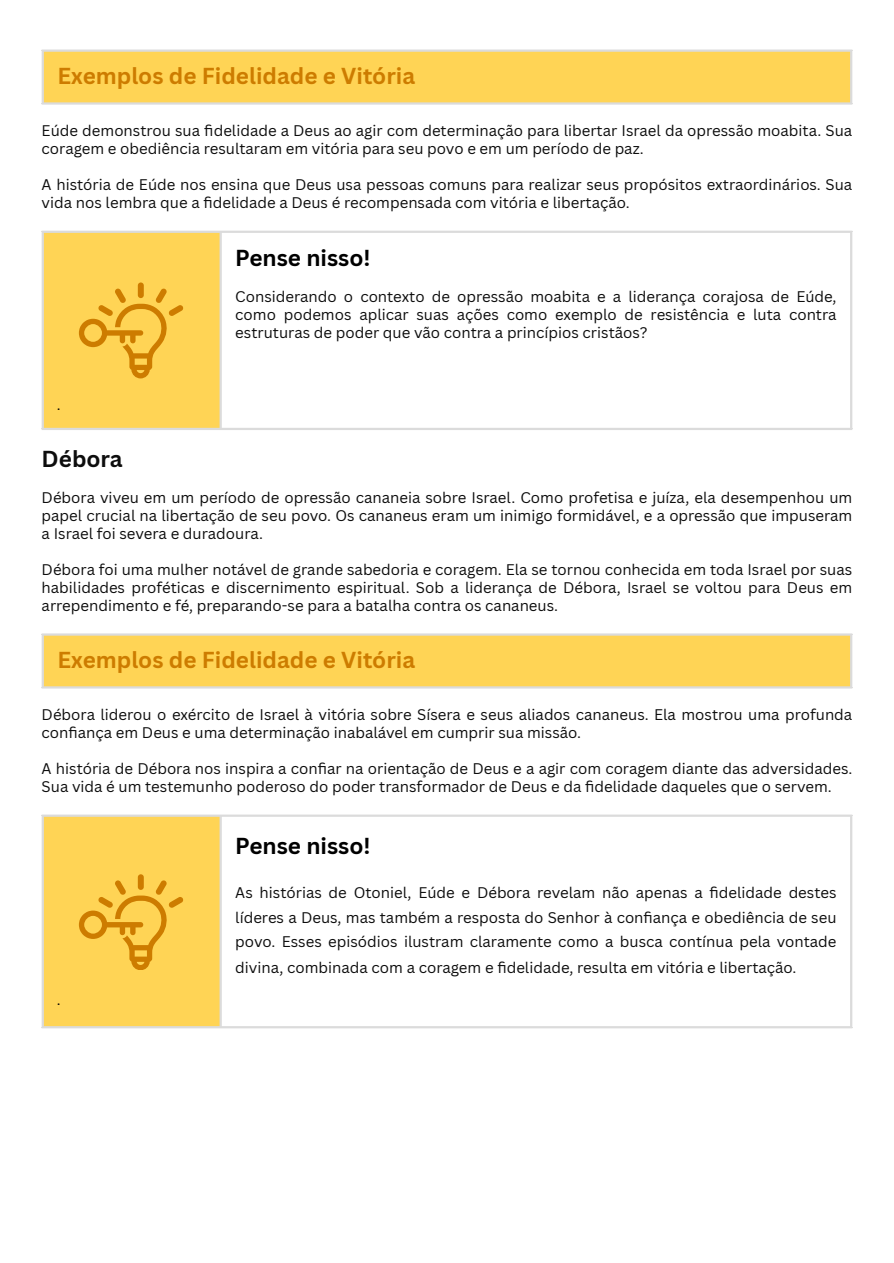
<style>
.page{position:relative;width:894px;height:1263px;background:#fff}
.page>*{position:absolute;margin:0;border:0;box-sizing:border-box;transform-origin:0 0}
.t1{font:700 22.5px "Canva Sans";color:#cd7c00}
.t2{font:700 22.5px "Canva Sans";color:#000}
.t3{font:700 22.5px "Canva Sans";color:#0d0d0d}
.t4{font:15px/18px "Canva Sans";color:#0d0d0d}
.t5{font:italic 14.7px "Canva Sans";color:#000}
</style>
<div class="page">
<div style="left:42px;top:50px;width:809px;height:54px;background:#ffd455"></div>
<hr style="left:42px;top:52px;width:2px;height:50px;background:#dbdbdb">
<hr style="left:849px;top:52px;width:3px;height:50px;background:#dbdbdb">
<hr style="left:42px;top:50px;width:810px;height:2px;background:#dbdbdb">
<hr style="left:42px;top:102px;width:810px;height:3px;background:#dbdbdb">
<div style="left:42px;top:231px;width:179px;height:198px;background:#ffd455"></div>
<svg style="left:79px;top:282px;width:104px;height:96px"></svg>
<hr style="left:42px;top:233px;width:2px;height:195px;background:#dbdbdb">
<hr style="left:219px;top:233px;width:3px;height:195px;background:#dbdbdb">
<hr style="left:849px;top:233px;width:3px;height:195px;background:#dbdbdb">
<hr style="left:42px;top:231px;width:810px;height:2px;background:#dbdbdb">
<hr style="left:42px;top:428px;width:810px;height:2px;background:#dbdbdb">
<div style="left:42px;top:634px;width:809px;height:54px;background:#ffd455"></div>
<hr style="left:42px;top:636px;width:2px;height:50px;background:#dbdbdb">
<hr style="left:849px;top:636px;width:3px;height:50px;background:#dbdbdb">
<hr style="left:42px;top:633px;width:810px;height:3px;background:#dbdbdb">
<hr style="left:42px;top:686px;width:810px;height:3px;background:#dbdbdb">
<div style="left:42px;top:815px;width:179px;height:212px;background:#ffd455"></div>
<svg style="left:79px;top:874px;width:104px;height:96px"></svg>
<hr style="left:42px;top:817px;width:2px;height:209px;background:#dbdbdb">
<hr style="left:219px;top:817px;width:3px;height:209px;background:#dbdbdb">
<hr style="left:849px;top:817px;width:3px;height:209px;background:#dbdbdb">
<hr style="left:42px;top:815px;width:810px;height:2px;background:#dbdbdb">
<hr style="left:42px;top:1026px;width:810px;height:2px;background:#dbdbdb">
<p class="t1" style="left:57px;top:60px;width:359px">Exemplos de Fidelidade e Vitória</p>
<h3 class="t4" style="left:42px;top:121px;width:811px">Eúde demonstrou sua fidelidade a Deus ao agir com determinação para libertar Israel da opressão moabita. Sua coragem e obediência resultaram em vitória para seu povo e em um período de paz.</h3>
<h3 class="t4" style="left:42px;top:175px;width:811px">A história de Eúde nos ensina que Deus usa pessoas comuns para realizar seus propósitos extraordinários. Sua vida nos lembra que a fidelidade a Deus é recompensada com vitória e libertação.</h3>
<p class="t5" style="left:57px;top:394px;width:5px">.</p>
<h1 class="t2" style="left:235px;top:241px;width:137px">Pense nisso!</h1>
<p class="t4" style="left:235px;top:287px;width:602px;text-align:justify">Considerando o contexto de opressão moabita e a liderança corajosa de Eúde, como podemos aplicar suas ações como exemplo de resistência e luta contra estruturas de poder que vão contra a princípios cristãos?</p>
<h1 class="t3" style="left:42px;top:443px;width:82px">Débora</h1>
<h3 class="t4" style="left:42px;top:488px;width:811px;text-align:justify">Débora viveu em um período de opressão cananeia sobre Israel. Como profetisa e juíza, ela desempenhou um papel crucial na libertação de seu povo. Os cananeus eram um inimigo formidável, e a opressão que impuseram a Israel foi severa e duradoura.</h3>
<h3 class="t4" style="left:42px;top:560px;width:811px;text-align:justify">Débora foi uma mulher notável de grande sabedoria e coragem. Ela se tornou conhecida em toda Israel por suas habilidades proféticas e discernimento espiritual. Sob a liderança de Débora, Israel se voltou para Deus em arrependimento e fé, preparando-se para a batalha contra os cananeus.</h3>
<p class="t1" style="left:57px;top:644px;width:359px">Exemplos de Fidelidade e Vitória</p>
<h3 class="t4" style="left:42px;top:705px;width:811px">Débora liderou o exército de Israel à vitória sobre Sísera e seus aliados cananeus. Ela mostrou uma profunda confiança em Deus e uma determinação inabalável em cumprir sua missão.</h3>
<h3 class="t4" style="left:42px;top:759px;width:811px">A história de Débora nos inspira a confiar na orientação de Deus e a agir com coragem diante das adversidades.<br>Sua vida é um testemunho poderoso do poder transformador de Deus e da fidelidade daqueles que o servem.</h3>
<p class="t5" style="left:57px;top:989px;width:5px">.</p>
<h1 class="t2" style="left:235px;top:830px;width:137px">Pense nisso!</h1>
<p class="t4" style="left:235px;top:879px;width:602px;line-height:25.2px;text-align:justify">As histórias de Otoniel, Eúde e Débora revelam não apenas a fidelidade destes líderes a Deus, mas também a resposta do Senhor à confiança e obediência de seu povo. Esses episódios ilustram claramente como a busca contínua pela vontade divina, combinada com a coragem e fidelidade, resulta em vitória e libertação.</p>
</div>
